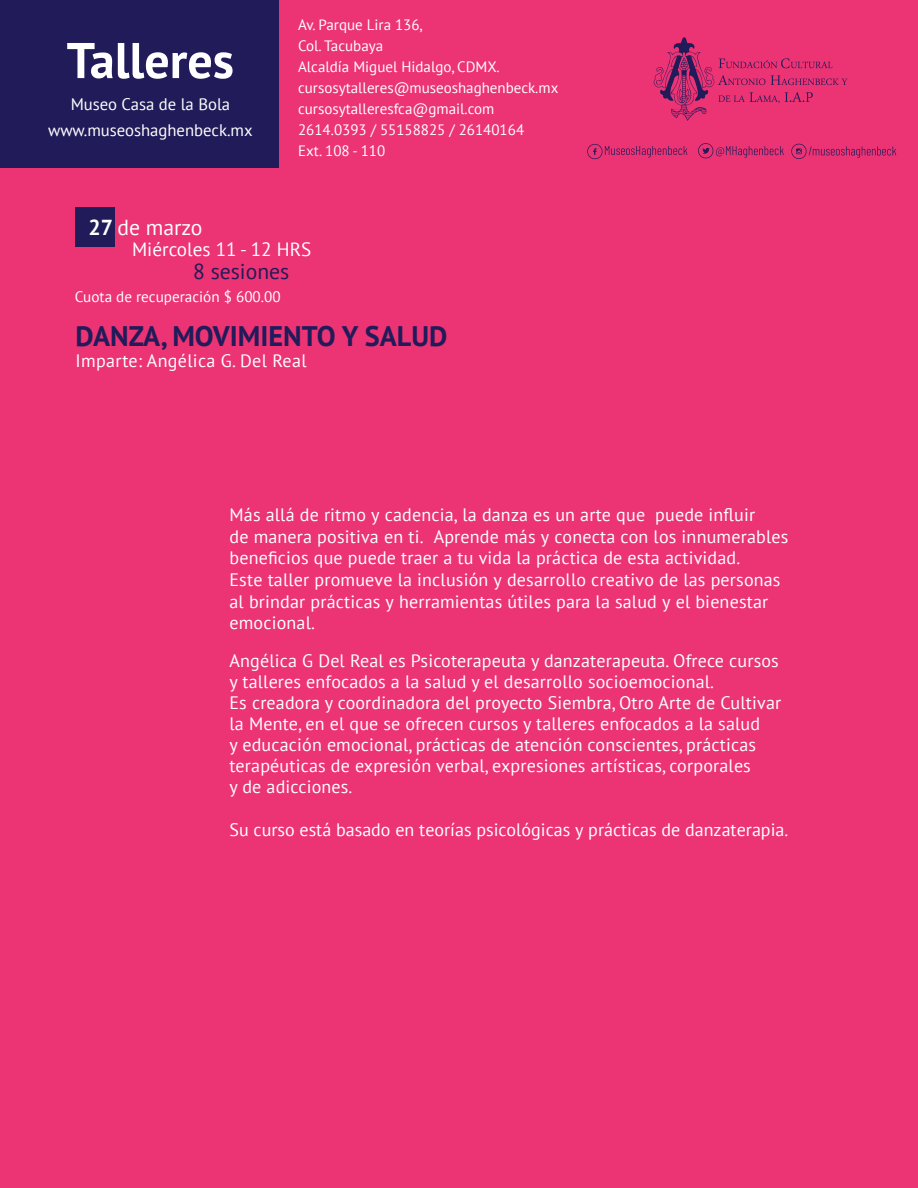
<style>
.page{position:relative;width:918px;height:1188px;background:#ec3373}
.page>*{position:absolute;margin:0;border:0;box-sizing:border-box;transform-origin:0 0}
.t1{font:700 50.1px "PT Sans";color:#fff}
.t2{font:700 28.2px "PT Sans";color:#211b5a}
.t3{font:21.6px/44px "PT Sans";color:#211b59}
.t4{font:19.2px "PT Sans";color:#fff}
.t5{font:18px/21px "PT Sans";letter-spacing:.01em;color:#fff}
.t6{font:16.65px/25.8px "PT Sans";color:#fff;text-align:center}
.t7{font:15.15px "PT Sans";color:#fff}
.t8{font:15px/21px "PT Sans";color:#fff}
.s1{font-weight:700;color:#fff}
.s2{color:#fff}
</style>
<div class="page">
<div style="left:0;top:0;width:279px;height:167px;background:#211b59"></div>
<div style="left:75px;top:207px;width:39px;height:39px;background:#211b59"></div>
<svg style="left:653px;top:37px;width:195px;height:84px"></svg>
<svg style="left:587px;top:144px;width:100px;height:16px"></svg>
<svg style="left:698px;top:143px;width:86px;height:16px"></svg>
<svg style="left:791px;top:144px;width:105px;height:15px"></svg>
<h1 class="t1" style="left:67px;top:27px;width:169px">Talleres</h1>
<p class="t6" style="left:48px;top:91px;width:206px">Museo Casa de la Bola www.museoshaghenbeck.mx</p>
<p class="t8" style="left:298px;top:14px;width:262px">Av. Parque Lira 136,<br>Col. Tacubaya<br>Alcaldía Miguel Hidalgo, CDMX. cursosytalleres@museoshaghenbeck.mx cursosytalleresfca@gmail.com<br>2614.0393 / 55158825 / 26140164<br>Ext. 108 - 110</p>
<p class="t3" style="left:193px;top:205px;width:98px;text-indent:-105px"><span class="s1">27</span> <span class="s2">de marzo<br></span>8 sesiones</p>
<p class="t7" style="left:75px;top:287px;width:207px">Cuota de recuperación $ 600.00</p>
<p class="t4" style="left:132px;top:237px;width:181px">Miércoles 11 - 12 HRS</p>
<h2 class="t2" style="left:76px;top:317px;width:373px">DANZA, MOVIMIENTO Y SALUD</h2>
<p class="t5" style="left:76px;top:349px;width:232px">Imparte: Angélica G. Del Real</p>
<p class="t5" style="left:230px;top:504px;width:560px;line-height:21.6px">Más allá de ritmo y cadencia, la danza es un arte que puede influir<br>de manera positiva en ti. Aprende más y conecta con los innumerables beneficios que puede traer a tu vida la práctica de esta actividad.<br>Este taller promueve la inclusión y desarrollo creativo de las personas al brindar prácticas y herramientas útiles para la salud y el bienestar emocional.</p>
<p class="t5" style="left:230px;top:649px;width:553px">Angélica G Del Real es Psicoterapeuta y danzaterapeuta. Ofrece cursos y talleres enfocados a la salud y el desarrollo socioemocional.<br>Es creadora y coordinadora del proyecto Siembra, Otro Arte de Cultivar la Mente, en el que se ofrecen cursos y talleres enfocados a la salud<br>y educación emocional, prácticas de atención conscientes, prácticas terapéuticas de expresión verbal, expresiones artísticas, corporales<br>y de adicciones.</p>
<p class="t5" style="left:230px;top:819px;width:560px">Su curso está basado en teorías psicológicas y prácticas de danzaterapia.</p>
</div>
